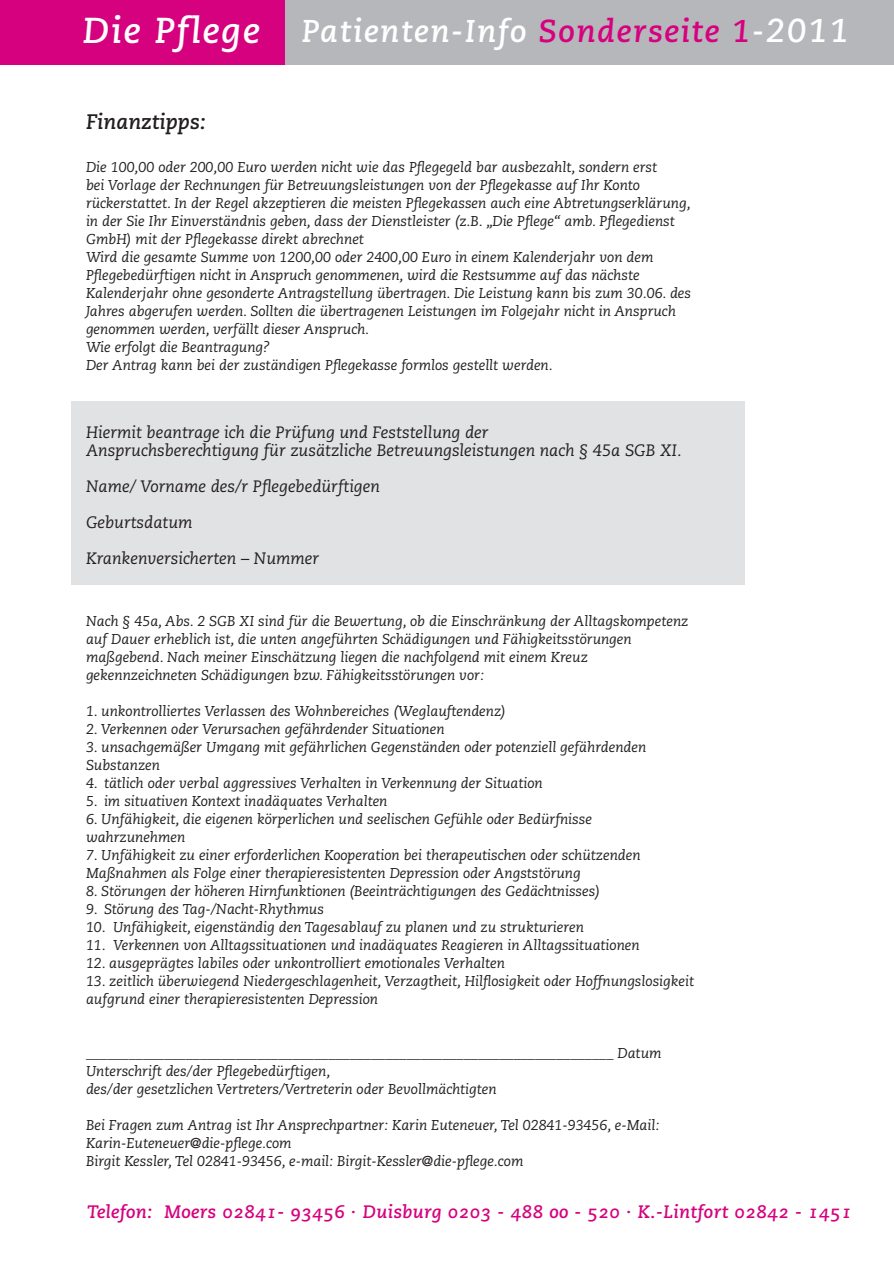
<style>
.page{position:relative;width:894px;height:1264px;background:#fff}
.page>*{position:absolute;margin:0;border:0;box-sizing:border-box;transform-origin:0 0}
.t1{font:italic 700 31.5px "Caecilia";letter-spacing:.05em;color:#fff}
.t2{font:italic 700 21px "Caecilia";color:#231f20}
.t3{font:18px "Caecilia Bold Italic Os F";letter-spacing:.02em;color:#d6017f}
.t4{font:italic 16.5px/36px "Caecilia";color:#231f20}
.t5{font:italic 14.25px/18px "Caecilia";color:#231f20}
.s1{font-size:36px}
.s2{color:#d6017f}
.s3{font-size:33px}
</style>
<div class="page">
<div style="left:286px;top:0;width:608px;height:65px;background:#b6b7bb"></div>
<div style="left:0;top:0;width:285px;height:65px;background:#d6017f"></div>
<div style="left:71px;top:402px;width:673px;height:183px;background:#e1e2e4"></div>
<p class="t1" style="left:83px;top:18px;width:767px"><span class="s1">Die Pflege</span> Patienten-Info <span class="s2">Sonderseite 1</span>-<span class="s3">2011</span></p>
<p class="t2" style="left:86px;top:113px;width:122px">Finanztipps:</p>
<p class="t5" style="left:86px;top:159px;width:606px">Die 100,00 oder 200,00 Euro werden nicht wie das Pflegegeld bar ausbezahlt, sondern erst<br>bei Vorlage der Rechnungen für Betreuungsleistungen von der Pflegekasse auf Ihr Konto rückerstattet. In der Regel akzeptieren die meisten Pflegekassen auch eine Abtretungserklärung, in der Sie Ihr Einverständnis geben, dass der Dienstleister (z.B. „Die Pflege“ amb. Pflegedienst GmbH) mit der Pflegekasse direkt abrechnet<br>Wird die gesamte Summe von 1200,00 oder 2400,00 Euro in einem Kalenderjahr von dem Pflegebedürftigen nicht in Anspruch genommenen, wird die Restsumme auf das nächste Kalenderjahr ohne gesonderte Antragstellung übertragen. Die Leistung kann bis zum 30.06. des Jahres abgerufen werden. Sollten die übertragenen Leistungen im Folgejahr nicht in Anspruch genommen werden, verfällt dieser Anspruch.<br>Wie erfolgt die Beantragung?<br>Der Antrag kann bei der zuständigen Pflegekasse formlos gestellt werden.</p>
<p class="t4" style="left:86px;top:424px;width:597px;line-height:18px">Hiermit beantrage ich die Prüfung und Feststellung der<br>Anspruchsberechtigung für zusätzliche Betreuungsleistungen nach § 45a SGB XI.</p>
<p class="t4" style="left:86px;top:469px;width:295px">Name/ Vorname des/r Pflegebedürftigen<br>Geburtsdatum<br>Krankenversicherten – Nummer</p>
<p class="t5" style="left:86px;top:612px;width:604px">Nach § 45a, Abs. 2 SGB XI sind für die Bewertung, ob die Einschränkung der Alltagskompetenz auf Dauer erheblich ist, die unten angeführten Schädigungen und Fähigkeitsstörungen maßgebend. Nach meiner Einschätzung liegen die nachfolgend mit einem Kreuz gekennzeichneten Schädigungen bzw. Fähigkeitsstörungen vor:</p>
<p class="t5" style="left:86px;top:702px;width:421px">1. unkontrolliertes Verlassen des Wohnbereiches (Weglauftendenz)</p>
<p class="t5" style="left:86px;top:720px;width:360px">2. Verkennen oder Verursachen gefährdender Situationen</p>
<p class="t5" style="left:86px;top:738px;width:561px">3. unsachgemäßer Umgang mit gefährlichen Gegenständen oder potenziell gefährdenden<br>Substanzen</p>
<p class="t5" style="left:86px;top:774px;width:458px">4. tätlich oder verbal aggressives Verhalten in Verkennung der Situation</p>
<p class="t5" style="left:86px;top:792px;width:303px">5. im situativen Kontext inadäquates Verhalten</p>
<p class="t5" style="left:86px;top:810px;width:507px">6. Unfähigkeit, die eigenen körperlichen und seelischen Gefühle oder Bedürfnisse wahrzunehmen</p>
<p class="t5" style="left:86px;top:846px;width:556px">7. Unfähigkeit zu einer erforderlichen Kooperation bei therapeutischen oder schützenden<br>Maßnahmen als Folge einer therapieresistenten Depression oder Angststörung</p>
<p class="t5" style="left:86px;top:882px;width:515px">8. Störungen der höheren Hirnfunktionen (Beeinträchtigungen des Gedächtnisses)</p>
<p class="t5" style="left:86px;top:900px;width:239px">9. Störung des Tag-/Nacht-Rhythmus</p>
<p class="t5" style="left:86px;top:918px;width:499px">10. Unfähigkeit, eigenständig den Tagesablauf zu planen und zu strukturieren</p>
<p class="t5" style="left:86px;top:936px;width:555px">11. Verkennen von Alltagssituationen und inadäquates Reagieren in Alltagssituationen</p>
<p class="t5" style="left:86px;top:954px;width:420px">12. ausgeprägtes labiles oder unkontrolliert emotionales Verhalten</p>
<p class="t5" style="left:86px;top:972px;width:609px">13. zeitlich überwiegend Niedergeschlagenheit, Verzagtheit, Hilflosigkeit oder Hoffnungslosigkeit aufgrund einer therapieresistenten Depression</p>
<p class="t5" style="left:86px;top:1062px;width:412px">Unterschrift des/der Pflegebedürftigen,<br>des/der gesetzlichen Vertreters/Vertreterin oder Bevollmächtigten</p>
<p class="t5" style="left:86px;top:1116px;width:575px">Bei Fragen zum Antrag ist Ihr Ansprechpartner: Karin Euteneuer, Tel 02841-93456, e-Mail:<br>Karin-Euteneuer@die-pflege.com<br>Birgit Kessler, Tel 02841-93456, e-mail: Birgit-Kessler@die-pflege.com</p>
<p class="t3" style="left:87px;top:1203px;width:766px">Telefon: Moers 02841- 93456 . Duisburg 0203 - 488 oo - 520 . K.-Lintfort 02842 - 1451</p>
</div>
